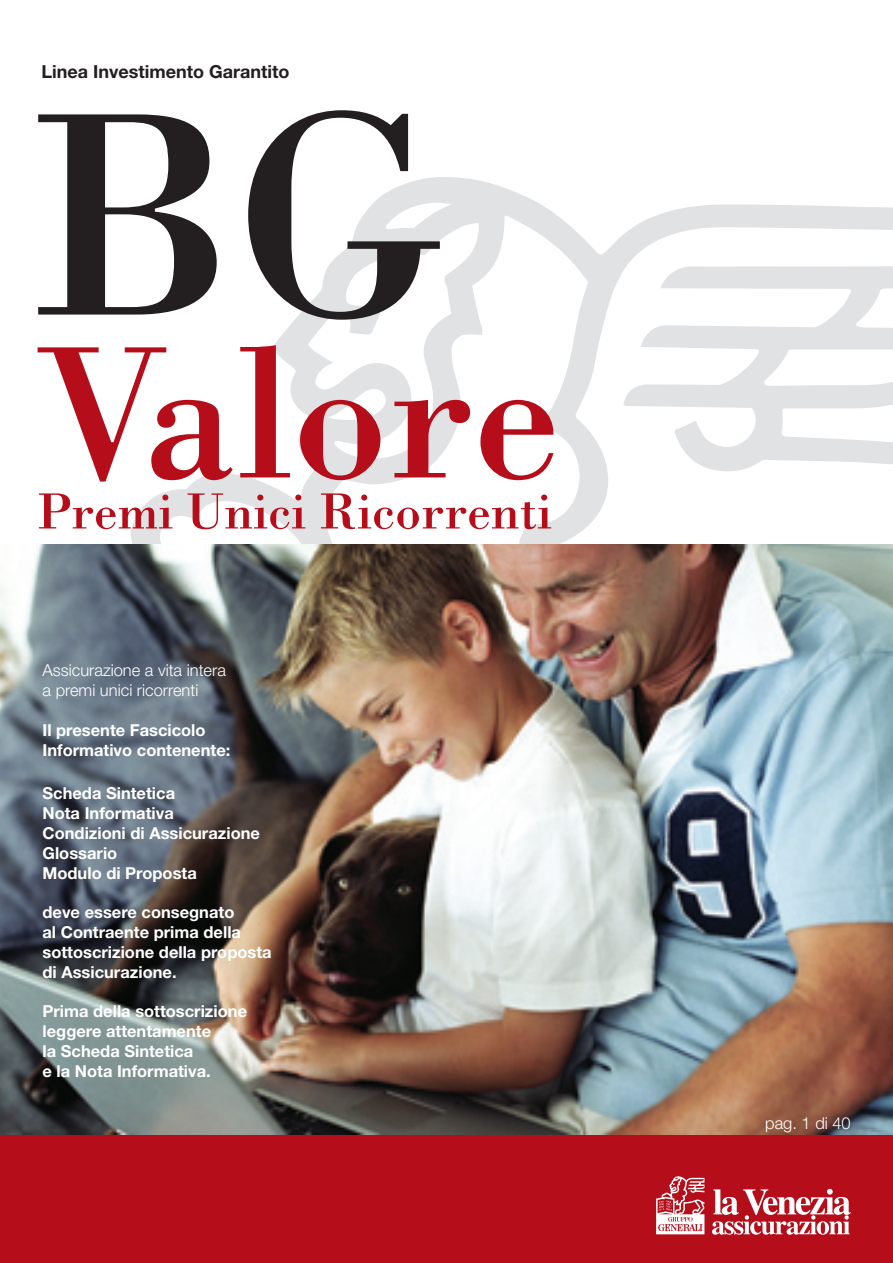
<style>
.page{position:relative;width:893px;height:1263px;background:#fff}
.page>*{position:absolute;margin:0;border:0;box-sizing:border-box;transform-origin:0 0}
.t1{font:300px "Bodoni BT";color:#231f20}
.t2{font:195px "Bodoni BT";color:#b50e1a}
.t3{font:52.5px "Bodoni BT";color:#b50e1a}
.t4{font:700 18px "Helvetica Neue";color:#231f20}
.t5{font:700 16.5px/19.8px "Helvetica Neue";color:#fff}
.t6{font:300 16.5px/19.8px "Helvetica Neue";color:#fff}
</style>
<div class="page">
<svg style="left:131px;top:177px;width:762px;height:542px"></svg>
<img style="left:0;top:544px;width:892px;height:590px">
<div style="left:0;top:1135px;width:893px;height:128px;background:#b50e1a"></div>
<svg style="left:656px;top:1176px;width:48px;height:58px"></svg>
<svg style="left:712px;top:1189px;width:139px;height:46px"></svg>
<p class="t4" style="left:41px;top:60px;width:249px">Linea Investimento Garantito</p>
<h1 class="t1" style="left:30px;top:28px;width:416px">BG</h1>
<h2 class="t2" style="left:37px;top:291px;width:525px">Valore</h2>
<h3 class="t3" style="left:37px;top:478px;width:516px">Premi Unici Ricorrenti</h3>
<p class="t6" style="left:43px;top:660px;width:185px">Assicurazione a vita intera a premi unici ricorrenti</p>
<p class="t5" style="left:43px;top:720px;width:189px">Il presente Fascicolo<br>Informativo contenente:</p>
<p class="t5" style="left:43px;top:783px;width:219px">Scheda Sintetica<br>Nota Informativa<br>Condizioni di Assicurazione<br>Glossario<br>Modulo di Proposta</p>
<p class="t5" style="left:43px;top:902px;width:231px">deve essere consegnato<br>al Contraente prima della sottoscrizione della proposta di Assicurazione.</p>
<p class="t5" style="left:43px;top:1001px;width:206px">Prima della sottoscrizione leggere attentamente<br>la Scheda Sintetica<br>e la Nota Informativa.</p>
<p class="t6" style="left:765px;top:1113px;width:87px">pag. 1 di 40</p>
</div>
